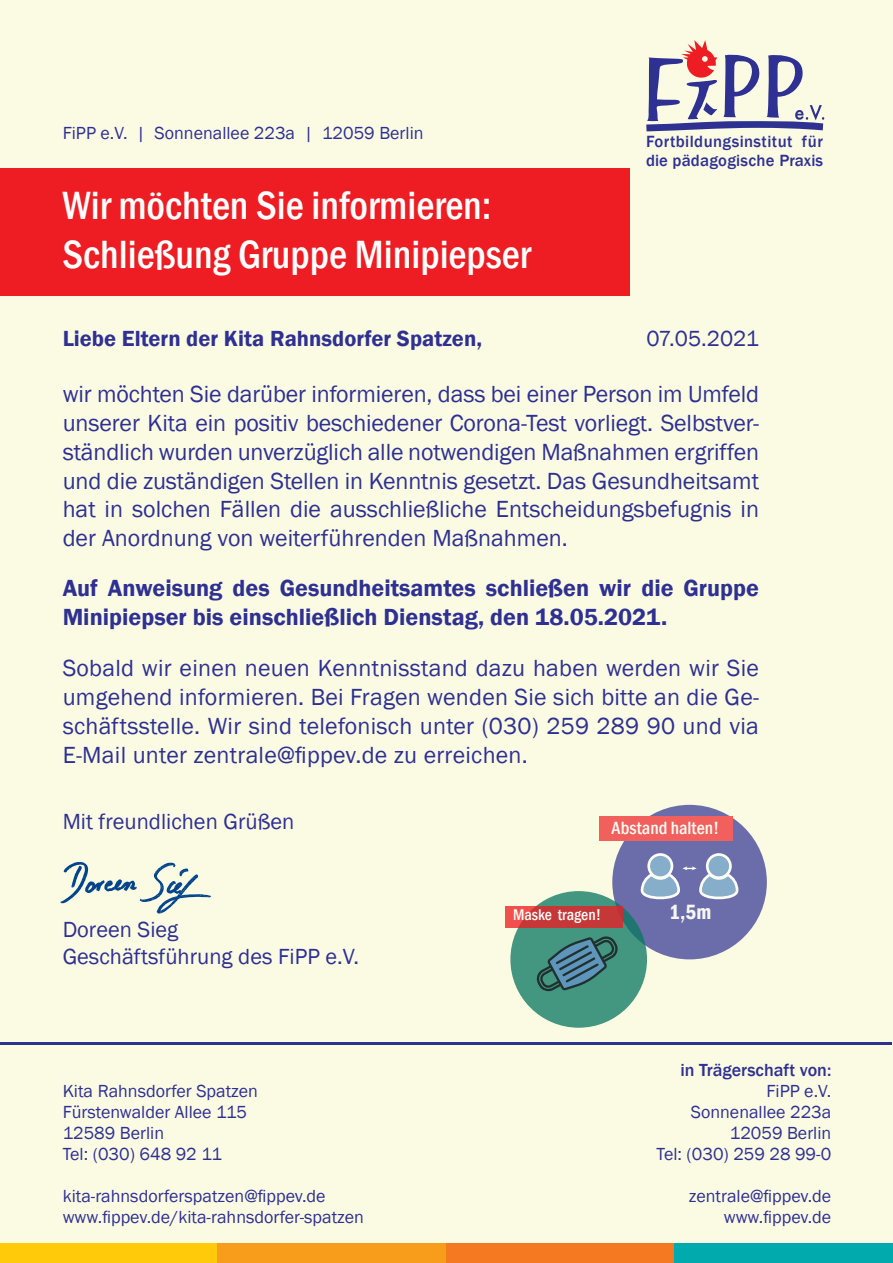
<style>
.page{position:relative;width:893px;height:1263px;background:#fbfbe3}
.page>*{position:absolute;margin:0;border:0;box-sizing:border-box;transform-origin:0 0}
.t1{font:500 condensed 40.5px/48.6px "Franklin Gothic";color:#fff}
.t2{font:24px/28.8px "Franklin Gothic";color:#2e3092;text-align:justify}
.t3{font:600 24px/28.8px "Franklin Gothic";color:#2e3092}
.t4{font:22.5px/27px "Franklin Gothic";color:#2e3092}
.t5{font:600 22.5px "Franklin Gothic";color:#2e3092}
.t6{font:600 condensed 21.3px "Franklin Gothic";color:#f4f5f5}
.t7{font:500 condensed 18.15px "Franklin Gothic";color:#fff}
.t8{font:18px/21px "Franklin Gothic";color:#2e3092}
.t9{font:500 18px "Franklin Gothic";color:#2e3092}
.t10{font:500 16.65px/19px "Franklin Gothic";letter-spacing:.025em;color:#2e3092}
.t11{font:500 condensed 15.9px "Franklin Gothic";color:#fff}
</style>
<div class="page">
<div style="left:0;top:168px;width:629px;height:128px;background:#ee1d23"></div>
<hr style="left:1px;top:1041px;width:891px;height:3px;background:#2e3092">
<svg style="left:646px;top:40px;width:179px;height:91px"></svg>
<div style="left:0;top:1244px;width:218px;height:19px;background:#feca0a"></div>
<div style="left:218px;top:1244px;width:228px;height:19px;background:#f89c1c"></div>
<div style="left:446px;top:1244px;width:228px;height:19px;background:#f47921"></div>
<div style="left:675px;top:1244px;width:218px;height:19px;background:#00aaad"></div>
<div style="left:612px;top:805px;width:155px;height:154px;background:#6b6daa;border-radius:50%"></div>
<div style="left:599px;top:816px;width:133px;height:25px;background:#f1605c"></div>
<svg style="left:649px;top:854px;width:23px;height:24px"></svg>
<div style="left:647px;top:853px;width:26px;height:26px;border:3px solid #fff;border-radius:50%"></div>
<svg style="left:707px;top:854px;width:23px;height:24px"></svg>
<div style="left:706px;top:853px;width:26px;height:26px;border:3px solid #fff;border-radius:50%"></div>
<svg style="left:640px;top:866px;width:99px;height:34px"></svg>
<svg style="left:60px;top:861px;width:151px;height:53px"></svg>
<svg style="left:510px;top:891px;width:137px;height:137px;background:#44957f"></svg>
<svg style="left:535px;top:935px;width:84px;height:56px;background:#417e7c"></svg>
<svg style="left:505px;top:906px;width:118px;height:22px;background:#cd3c3b"></svg>
<p class="t8" style="left:63px;top:123px;width:362px">FiPP e.V. | Sonnenallee 223a | 12059 Berlin</p>
<h1 class="t1" style="left:63px;top:181px;width:470px">Wir möchten Sie informieren:<br>Schließung Gruppe Minipiepser</h1>
<p class="t10" style="left:646px;top:132px;width:178px">Fortbildungsinstitut für die pädagogische Praxis</p>
<p class="t5" style="left:63px;top:325px;width:421px">Liebe Eltern der Kita Rahnsdorfer Spatzen,</p>
<p class="t4" style="left:647px;top:326px;width:114px">07.05.2021</p>
<p class="t2" style="left:63px;top:380px;width:698px">wir möchten Sie darüber informieren, dass bei einer Person im Umfeld unserer Kita ein positiv beschiedener Corona-Test vorliegt. Selbstver&shy;ständlich wurden unverzüglich alle notwendigen Maßnahmen ergriffen und die zuständigen Stellen in Kenntnis gesetzt. Das Gesundheitsamt hat in solchen Fällen die ausschließliche Entscheidungsbefugnis in der Anordnung von weiterführenden Maßnahmen.</p>
<p class="t3" style="left:63px;top:574px;width:698px">Auf Anweisung des Gesundheitsamtes schließen wir die Gruppe<br>Minipiepser bis einschließlich Dienstag, den 18.05.2021.</p>
<p class="t2" style="left:63px;top:654px;width:698px">Sobald wir einen neuen Kenntnisstand dazu haben werden wir Sie umgehend informieren. Bei Fragen wenden Sie sich bitte an die Ge&shy;schäftsstelle. Wir sind telefonisch unter (030) 259 289 90 und via E-Mail unter zentrale@fippev.de zu erreichen.</p>
<p class="t4" style="left:63px;top:808px;width:233px">Mit freundlichen Grüßen</p>
<p class="t4" style="left:63px;top:916px;width:298px">Doreen Sieg<br>Geschäftsführung des FiPP e.V.</p>
<p class="t8" style="left:63px;top:1080px;width:197px">Kita Rahnsdorfer Spatzen<br>Fürstenwalder Allee 115<br>12589 Berlin<br>Tel: (030) 648 92 11</p>
<p class="t8" style="left:63px;top:1186px;width:303px">kita-rahnsdorferspatzen@fippev.de www.fippev.de/kita-rahnsdorfer-spatzen</p>
<p class="t7" style="left:611px;top:816px;width:109px">Abstand halten!</p>
<p class="t11" style="left:513px;top:904px;width:89px">Maske tragen!</p>
<p class="t6" style="left:669px;top:898px;width:44px">1,5m</p>
<p class="t9" style="left:680px;top:1058px;width:152px">in Trägerschaft von:</p>
<p class="t8" style="left:657px;top:1081px;width:176px;text-align:right">FiPP e.V.<br>Sonnenallee 223a<br>12059 Berlin<br>Tel: (030) 259 28 99-0</p>
<p class="t8" style="left:689px;top:1186px;width:144px;text-align:right">zentrale@fippev.de www.fippev.de</p>
</div>
